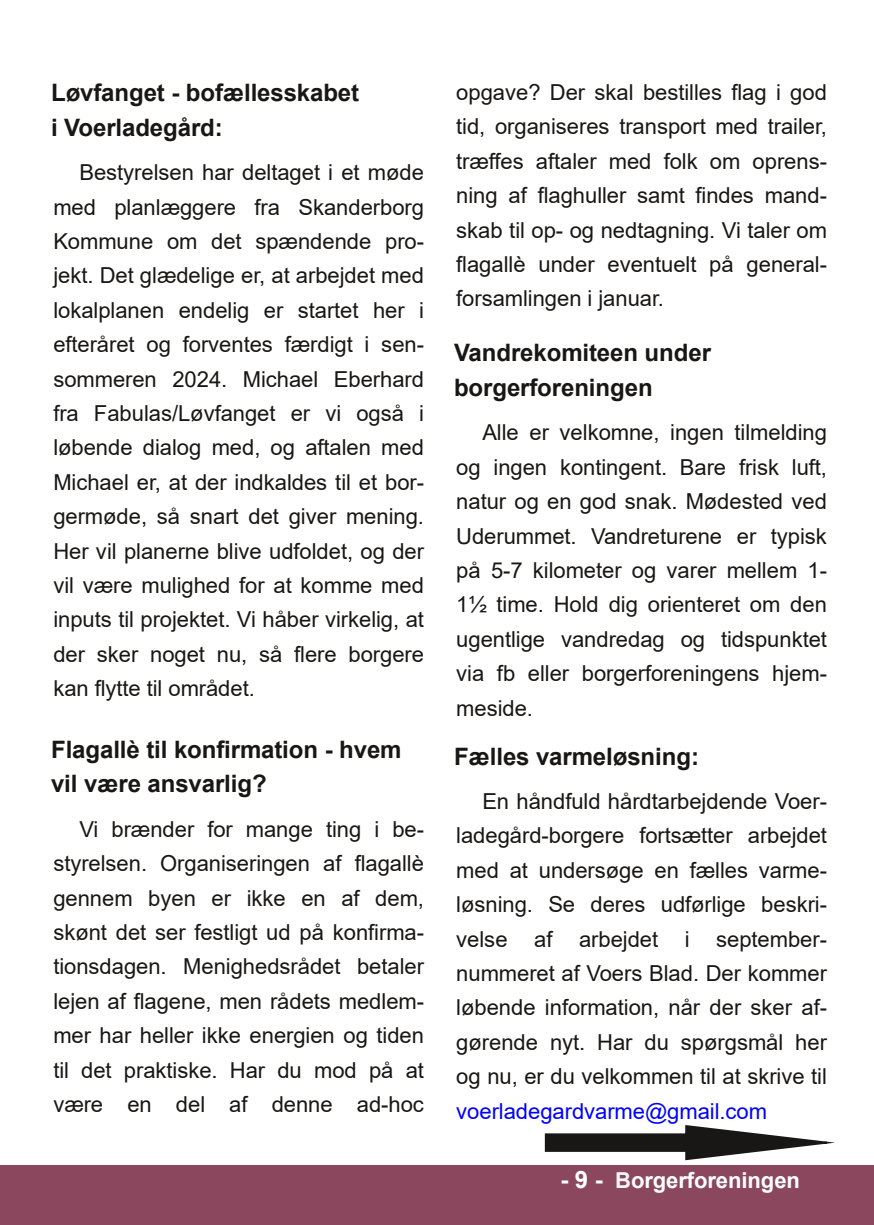
<style>
.page{position:relative;width:874px;height:1225px;background:#fff}
.page>*{position:absolute;margin:0;border:0;box-sizing:border-box;transform-origin:0 0}
.t1{font:700 24px/34.8px "Arial";letter-spacing:-.005em;color:#181715}
.t2{font:22px/34.4px "Arial";color:#181715;text-align:justify}
.t3{font:22px "Arial";color:#00f}
.t4{font:700 22px "Arial";color:#fff}
.s1{font-size:24px}
.s2{color:#f5f5f5}
</style>
<div class="page">
<div style="left:0;top:1165px;width:873px;height:60px;background:#8b475d"></div>
<svg style="left:544px;top:1125px;width:291px;height:36px"></svg>
<p class="t1" style="left:51px;top:75px;width:309px">Løvfanget - bofællesskabet i Voerladegård:</p>
<p class="t2" style="left:53px;top:155px;width:372px;text-indent:26px">Bestyrelsen har deltaget i et møde med planlæggere fra Skanderborg Kommune om det spændende pro&shy;jekt. Det glædelige er, at arbejdet med lokalplanen endelig er startet her i efteråret og forventes færdigt i sen&shy;sommeren 2024. Michael Eberhard fra Fabulas/Løvfanget er vi også i løbende dialog med, og aftalen med Michael er, at der indkaldes til et bor&shy;germøde, så snart det giver mening.<br>Her vil planerne blive udfoldet, og der vil være mulighed for at komme med inputs til projektet. Vi håber virkelig, at der sker noget nu, så flere borgere kan flytte til området.</p>
<p class="t1" style="left:51px;top:732px;width:352px">Flagallè til konfirmation - hvem vil være ansvarlig?</p>
<p class="t2" style="left:53px;top:812px;width:372px;text-indent:26px">Vi brænder for mange ting i be&shy;styrelsen. Organiseringen af flagallè gennem byen er ikke en af dem, skønt det ser festligt ud på konfirma&shy;tionsdagen. Menighedsrådet betaler lejen af flagene, men rådets medlem&shy;mer har heller ikke energien og tiden til det praktiske. Har du mod på at være en del af denne ad-hoc</p>
<p class="t2" style="left:456px;top:75px;width:372px">opgave? Der skal bestilles flag i god tid, organiseres transport med trailer, træffes aftaler med folk om oprens&shy;ning af flaghuller samt findes mand&shy;skab til op- og nedtagning. Vi taler om flagallè under eventuelt på general&shy;forsamlingen i januar.</p>
<p class="t1" style="left:454px;top:335px;width:258px">Vandrekomiteen under borgerforeningen</p>
<p class="t2" style="left:456px;top:415px;width:372px;text-indent:26px">Alle er velkomne, ingen tilmelding og ingen kontingent. Bare frisk luft, natur og en god snak. Mødested ved Uderummet. Vandreturene er typisk på 5-7 kilometer og varer mellem 1- 1½ time. Hold dig orienteret om den ugentlige vandredag og tidspunktet via fb eller borgerforeningens hjem&shy;meside.</p>
<p class="t1" style="left:454px;top:739px;width:246px">Fælles varmeløsning:</p>
<p class="t2" style="left:456px;top:784px;width:372px;text-indent:26px">En håndfuld hårdtarbejdende Voer&shy;ladegård-borgere fortsætter arbejdet med at undersøge en fælles varme&shy;løsning. Se deres udførlige beskri&shy;velse af arbejdet i september&shy;nummeret af Voers Blad. Der kommer løbende information, når der sker af&shy;gørende nyt. Har du spørgsmål her og nu, er du velkommen til at skrive til</p>
<p class="t3" style="left:456px;top:1098px;width:312px">voerladegardvarme@gmail.com</p>
<p class="t4" style="left:560px;top:1167px;width:241px"><span class="s1">- 9 -</span> <span class="s2">B</span>orgerforeningen</p>
</div>
